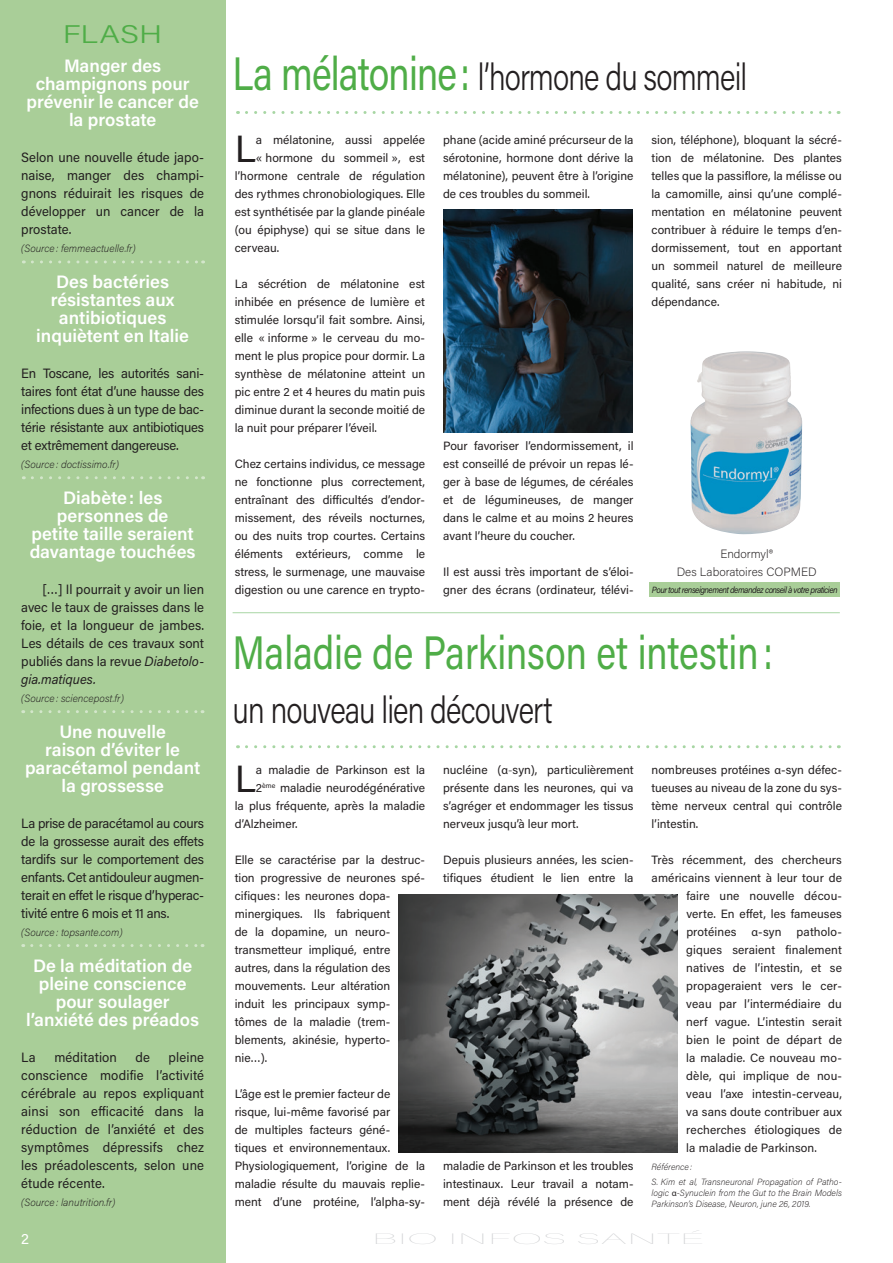
<style>
.page{position:relative;width:893px;height:1263px;background:#fff}
.page>*{position:absolute;margin:0;border:0;box-sizing:border-box;transform-origin:0 0}
.t1{font:46.8px "Acumin Pro";color:#4fad47;scale:.8 1}
.t2{font:37.8px "Acumin Pro";color:#231f20}
.t3{font:300 37.5px "Acumin Pro";letter-spacing:-.03em;color:#231f20;scale:.8 1}
.t4{font:300 25.5px "Acumin Pro";color:#4fad47;scale:1.25 1}
.t5{font:600 18px/18px "Acumin Pro";color:#fff;text-align:center}
.t6{font:100 15px "Acumin Pro";letter-spacing:.015em;color:#d1d2d4;scale:2.8 1}
.t7{font:15px "Acumin Pro";color:#fff}
.t8{font:13.5px/18px "Acumin Pro";color:#231f20;text-align:justify}
.t9{font:12px/18px "Acumin Pro";color:#231f20;text-align:justify}
.t10{font:200 12px/18px "Acumin Pro";color:#231f20;text-align:center}
.t11{font:italic 200 10.5px "Acumin Pro";color:#231f20}
.t12{font:italic 200 9px/15px "Acumin Pro";color:#231f20}
.t13{font:italic 9px "Acumin Pro";letter-spacing:-.06em;color:#231f20;scale:.92 1}
.s1{font-style:italic}
.s2{font-weight:400;font-size:46.8px;color:#4fad47}
.s3{font-family:"Myriad Pro"}
.s4{font-weight:200}
.s5{font-family:"Myriad Pro";font-weight:400;font-style:normal}
</style>
<div class="page">
<div style="left:0;top:0;width:225px;height:1263px;background:#a9ce98"></div>
<svg style="left:32px;top:260px;width:172px;height:3px"></svg>
<hr style="left:233px;top:612px;width:607px;height:1px;background:#4fad47">
<img style="left:443px;top:209px;width:190px;height:223px">
<svg style="left:32px;top:476px;width:172px;height:3px"></svg>
<img style="left:399px;top:894px;width:279px;height:258px">
<svg style="left:246px;top:745px;width:593px;height:3px"></svg>
<svg style="left:32px;top:710px;width:171px;height:3px"></svg>
<svg style="left:32px;top:944px;width:171px;height:3px"></svg>
<div style="left:650px;top:582px;width:190px;height:14px;background:#a9ce98"></div>
<img style="left:690px;top:351px;width:112px;height:184px">
<svg style="left:246px;top:111px;width:593px;height:3px"></svg>
<h3 class="t4" style="left:63px;top:17px;width:81px">FLASH</h3>
<h3 class="t5" style="left:26px;top:56px;width:174px">Manger des champignons pour prévenir le cancer de la prostate</h3>
<p class="t8" style="left:21px;top:148px;width:184px">Selon une nouvelle étude japo&shy;naise, manger des champi&shy;gnons réduirait les risques de développer un cancer de la prostate.</p>
<p class="t11" style="left:21px;top:241px;width:116px">(Source : femmeactuelle.fr)</p>
<h3 class="t5" style="left:36px;top:272px;width:154px">Des bactéries résistantes aux antibiotiques inquiètent en Italie</h3>
<p class="t8" style="left:21px;top:364px;width:184px">En Toscane, les autorités sani&shy;taires font état d’une hausse des infections dues à un type de bac&shy;térie résistante aux antibiotiques et extrêmement dangereuse.</p>
<p class="t11" style="left:21px;top:457px;width:99px">(Source : doctissimo.fr)</p>
<h3 class="t5" style="left:30px;top:488px;width:167px">Diabète: les personnes de<br>petite taille seraient davantage touchées</h3>
<p class="t8" style="left:21px;top:580px;width:184px;text-indent:21px">[…] Il pourrait y avoir un lien avec le taux de graisses dans le foie, et la longueur de jambes.<br>Les détails de ces travaux sont publiés dans la revue <span class="s1">Diabetolo&shy;gia.matiques.</span></p>
<p class="t11" style="left:21px;top:691px;width:104px">(Source : sciencepost.fr)</p>
<h3 class="t5" style="left:25px;top:722px;width:177px">Une nouvelle<br>raison d’éviter le paracétamol pendant la grossesse</h3>
<p class="t8" style="left:21px;top:814px;width:184px">La prise de paracétamol au cours de la grossesse aurait des effets tardifs sur le comportement des enfants. Cet antidouleur augmen&shy;terait en effet le risque d’hyperac&shy;tivité entre 6 mois et 11 ans.</p>
<p class="t11" style="left:21px;top:925px;width:103px">(Source : topsante.com)</p>
<h3 class="t5" style="left:26px;top:956px;width:174px">De la méditation de pleine conscience pour soulager l’anxiété des préados</h3>
<p class="t8" style="left:21px;top:1048px;width:16px">La</p>
<p class="t8" style="left:54px;top:1048px;width:64px">méditation</p>
<p class="t8" style="left:136px;top:1048px;width:16px">de</p>
<p class="t8" style="left:21px;top:1048px;width:184px;text-indent:147px">pleine conscience modifie l’activité cérébrale au repos expliquant ainsi son efficacité dans la réduction de l’anxiété et des symptômes dépressifs chez les préadolescents, selon une étude récente.</p>
<p class="t11" style="left:21px;top:1195px;width:96px">(Source : lanutrition.fr)</p>
<h3 class="t3" style="left:233px;top:51px;width:645px"><span class="s2">La mélatonine:</span> l’hormone du sommeil</h3>
<h2 class="t2" style="left:235px;top:123px;width:23px">L</h2>
<p class="t9" style="left:256px;top:130px;width:171px">a mélatonine, aussi appelée</p>
<p class="t9" style="left:256px;top:148px;width:171px">« hormone du sommeil », est</p>
<p class="t9" style="left:235px;top:166px;width:192px">l’hormone centrale de régulation</p>
<p class="t9" style="left:235px;top:184px;width:192px">des rythmes chronobiologiques. Elle</p>
<p class="t9" style="left:235px;top:202px;width:192px">est synthétisée par la glande pinéale</p>
<p class="t9" style="left:235px;top:220px;width:192px">(ou épiphyse) qui se situe dans le</p>
<p class="t9" style="left:235px;top:238px;width:46px">cerveau.</p>
<p class="t9" style="left:235px;top:274px;width:192px">La sécrétion de mélatonine est inhibée en présence de lumière et stimulée lorsqu’il fait sombre. Ainsi, elle « informe » le cerveau du mo&shy;ment le plus propice pour dormir. La synthèse de mélatonine atteint un pic entre 2 et 4 heures du matin puis diminue durant la seconde moitié de la nuit pour préparer l’éveil.</p>
<p class="t9" style="left:235px;top:454px;width:192px">Chez certains individus, ce message ne fonctionne plus correctement, entraînant des difficultés d’endor&shy;missement, des réveils nocturnes, ou des nuits trop courtes. Certains éléments extérieurs, comme le stress, le surmenage, une mauvaise digestion ou une carence en trypto-</p>
<p class="t9" style="left:443px;top:130px;width:192px">phane (acide aminé précurseur de la sérotonine, hormone dont dérive la mélatonine), peuvent être à l’origine de ces troubles du sommeil.</p>
<p class="t9" style="left:651px;top:130px;width:192px">sion, téléphone), bloquant la sécré&shy;tion de mélatonine. Des plantes telles que la passiflore, la mélisse ou la camomille, ainsi qu’une complé&shy;mentation en mélatonine peuvent contribuer à réduire le temps d’en&shy;dormissement, tout en apportant un sommeil naturel de meilleure qualité, sans créer ni habitude, ni dépendance.</p>
<p class="t9" style="left:443px;top:436px;width:192px">Pour favoriser l’endormissement, il est conseillé de prévoir un repas lé&shy;ger à base de légumes, de céréales et de légumineuses, de manger dans le calme et au moins 2 heures avant l’heure du coucher.</p>
<p class="t9" style="left:443px;top:562px;width:192px">Il est aussi très important de s’éloi&shy;gner des écrans (ordinateur, télévi-</p>
<p class="t10" style="left:677px;top:544px;width:142px">Endormyl®<br>Des Laboratoires COPMED</p>
<p class="t13" style="left:652px;top:584px;width:204px">Pour tout renseignement demandez conseil à votre praticien</p>
<h1 class="t1" style="left:233px;top:620px;width:677px">Maladie de Parkinson et intestin:</h1>
<h3 class="t3" style="left:233px;top:684px;width:401px">un nouveau lien découvert</h3>
<h2 class="t2" style="left:235px;top:753px;width:23px">L</h2>
<p class="t9" style="left:256px;top:760px;width:171px">a maladie de Parkinson est la</p>
<p class="t9" style="left:256px;top:778px;width:171px">2<sup>ème</sup> maladie neurodégénérative</p>
<p class="t9" style="left:235px;top:796px;width:192px">la plus fréquente, après la maladie</p>
<p class="t9" style="left:235px;top:814px;width:64px">d’Alzheimer.</p>
<p class="t9" style="left:235px;top:850px;width:192px;text-align:left">Elle se caractérise par la destruc&shy;tion progressive de neurones spé&shy;cifiques : les neurones dopa&shy;minergiques. Ils fabriquent<br>de la dopamine, un neuro&shy;transmetteur impliqué, entre autres, dans la régulation des mouvements. Leur altération<br>induit les principaux symp&shy;tômes de la maladie (trem&shy;blements, akinésie, hyperto&shy;nie…).</p>
<p class="t9" style="left:235px;top:1084px;width:192px;text-align:left">L’âge est le premier facteur de risque, lui-même favorisé par<br>de multiples facteurs géné&shy;tiques et environnementaux.<br>Physiologiquement, l’origine de la maladie résulte du mauvais replie&shy;ment d’une protéine, l’alpha-sy-</p>
<p class="t9" style="left:443px;top:760px;width:192px">nucléine (<span class="s3">α</span><span class="s4">-</span>syn), particulièrement présente dans les neurones, qui va s’agréger et endommager les tissus nerveux jusqu’à leur mort.</p>
<p class="t9" style="left:443px;top:850px;width:192px">Depuis plusieurs années, les scien&shy;tifiques étudient le lien entre la</p>
<p class="t9" style="left:443px;top:1156px;width:192px">maladie de Parkinson et les troubles intestinaux. Leur travail a notam&shy;ment déjà révélé la présence de</p>
<p class="t9" style="left:651px;top:760px;width:192px">nombreuses protéines <span class="s3">α</span>-syn défec&shy;tueuses au niveau de la zone du sys&shy;tème nerveux central qui contrôle l’intestin.</p>
<p class="t9" style="left:651px;top:850px;width:192px">Très récemment, des chercheurs</p>
<p class="t9" style="left:651px;top:868px;width:192px">américains viennent à leur tour de</p>
<p class="t9" style="left:686px;top:886px;width:157px">faire une nouvelle décou-</p>
<p class="t9" style="left:686px;top:904px;width:157px">verte. En effet, les fameuses</p>
<p class="t9" style="left:686px;top:922px;width:157px">protéines <span class="s3">α</span>-syn patholo-</p>
<p class="t9" style="left:686px;top:940px;width:157px">giques seraient finalement</p>
<p class="t9" style="left:686px;top:958px;width:157px">natives de l’intestin, et se</p>
<p class="t9" style="left:686px;top:976px;width:157px">propageraient vers le cer-</p>
<p class="t9" style="left:686px;top:994px;width:157px">veau par l’intermédiaire du</p>
<p class="t9" style="left:686px;top:1012px;width:157px">nerf vague. L’intestin serait</p>
<p class="t9" style="left:686px;top:1030px;width:157px">bien le point de départ de</p>
<p class="t9" style="left:686px;top:1048px;width:157px">la maladie. Ce nouveau mo-</p>
<p class="t9" style="left:686px;top:1066px;width:157px">dèle, qui implique de nou-</p>
<p class="t9" style="left:686px;top:1084px;width:157px">veau l’axe intestin-cerveau,</p>
<p class="t9" style="left:686px;top:1102px;width:157px">va sans doute contribuer aux</p>
<p class="t9" style="left:686px;top:1120px;width:157px">recherches étiologiques de</p>
<p class="t9" style="left:686px;top:1138px;width:132px">la maladie de Parkinson.</p>
<p class="t12" style="left:651px;top:1159px;width:192px">Référence :<br>S. Kim et al, Transneuronal Propagation of Patho-</p>
<p class="t12" style="left:651px;top:1187px;width:192px;line-height:10.8px">logic <span class="s5">α</span>-Synuclein from the Gut to the Brain Models<br>Parkinson’s Disease, Neuron, june 26, 2019.</p>
<p class="t7" style="left:21px;top:1228px;width:9px">2</p>
<p class="t6" style="left:372px;top:1229px;width:120px">BIO INFOS SANTÉ</p>
</div>
